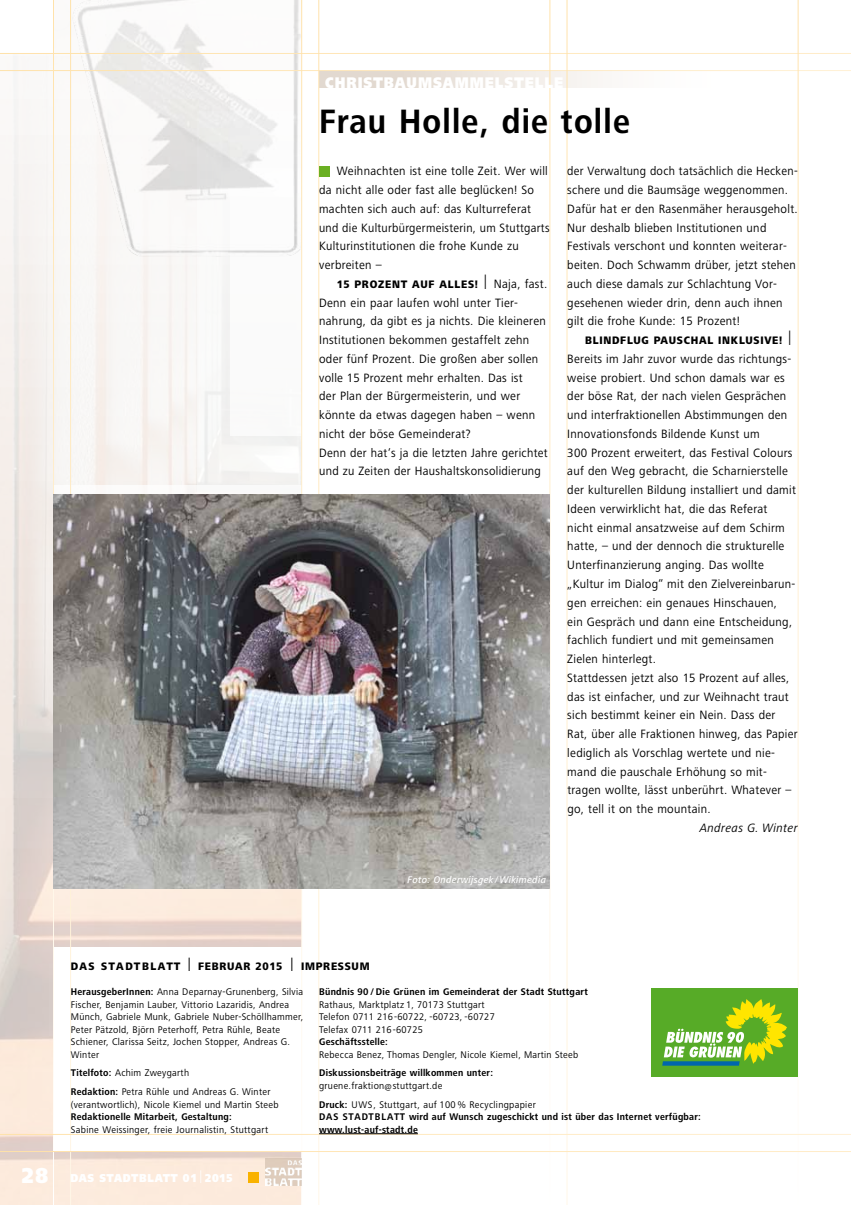
<style>
.page{position:relative;width:851px;height:1205px;background:#fff}
.page>*{position:absolute;margin:0;border:0;box-sizing:border-box;transform-origin:0 0}
.t1{font:700 35px "Frutiger Next LT";letter-spacing:.04em;color:#000;scale:.9 1}
.t2{font:900 16px "Frutiger Next LT";letter-spacing:.07em;color:#fff;scale:.85 1}
.t3{font:12.5px/18.8px "Frutiger Next LT";letter-spacing:.025em;color:#000;scale:.95 1}
.t4{font:12.5px/18.8px "Frutiger Next LT";letter-spacing:.025em;color:#000;scale:.93 1}
.t5{font:italic 12.5px "Frutiger Next LT";letter-spacing:.03em;color:#000;scale:.95 1}
.t6{font:900 11.88px "Frutiger Next LT";letter-spacing:.075em;color:#fff;scale:.85 1}
.t7{font:800 11.25px "Frutiger Next LT";letter-spacing:.075em;color:#000;scale:.9 1}
.t8{font:10px/12.5px "Frutiger Next LT";letter-spacing:.03em;color:#000;scale:.95 1}
.t9{font:700 10px/12.5px "Frutiger Next LT";letter-spacing:.03em;color:#000;scale:.9 1}
.t10{font:10px "Frutiger Next LT";letter-spacing:.03em;color:#000;scale:.94 1}
.t11{font:700 10px "Frutiger Next LT";letter-spacing:.03em;color:#000;scale:.91 1}
.t12{font:italic 500 10px "Frutiger Next LT";letter-spacing:.03em;color:#fff;scale:.95 1}
.s1{font-weight:400;font-size:20px}
.s2{font-weight:400;font-size:12.5px}
.s3{font-weight:700}
.s4{font-size:22.5px}
.s5{font-weight:400;font-size:17.5px}
</style>
<div class="page">
<img style="left:0;top:63px;width:301px;height:1142px">
<div style="left:53px;top:947px;width:797px;height:205px;background:#fff"></div>
<div style="left:198px;top:112px;width:121px;height:373px;background:#fff"></div>
<img style="left:71px;top:0;width:230px;height:256px">
<div style="left:54px;top:485px;width:265px;height:19px;background:#fff"></div>
<div style="left:319px;top:71px;width:407px;height:17px;background:linear-gradient(to right,#ded4c9,#fff)"></div>
<hr style="left:0;top:70px;width:850px;height:1px;background:#fff">
<hr style="left:0;top:53px;width:850px;height:1px;background:#fff">
<hr style="left:566px;top:0;width:1px;height:1205px;background:#fff">
<hr style="left:549px;top:0;width:1px;height:1205px;background:#fff">
<hr style="left:70px;top:0;width:1px;height:1205px;background:#fff">
<hr style="left:53px;top:0;width:1px;height:1205px;background:#fff">
<hr style="left:0;top:1151px;width:850px;height:1px;background:#fff">
<hr style="left:0;top:1134px;width:850px;height:1px;background:#fff">
<img style="left:54px;top:494px;width:495px;height:394px">
<hr style="left:319px;top:1133px;width:99px;height:1px;background:#000">
<div style="left:651px;top:988px;width:146px;height:88px;background:#57ab27"></div>
<svg style="left:662px;top:999px;width:125px;height:66px"></svg>
<div style="left:319px;top:166px;width:11px;height:10px;background:#6ab023"></div>
<div style="left:248px;top:1172px;width:11px;height:10px;background:#f9b200"></div>
<img style="left:266px;top:1159px;width:35px;height:26px">
<p class="t2" style="left:325px;top:74px;width:281px">CHRISTBAUMSAMMELSTELLE</p>
<h1 class="t1" style="left:319px;top:102px;width:347px">Frau Holle, die tolle</h1>
<p class="t3" style="left:319px;top:162px;width:244px;text-indent:18px">Weihnachten ist eine tolle Zeit. Wer will da nicht alle oder fast alle beglücken! So machten sich auch auf: das Kulturreferat und die Kulturbürgermeisterin, um Stuttgarts Kulturinstitutionen die frohe Kunde zu verbreiten –</p>
<p class="t7" style="left:337px;top:278px;width:235px">15 PROZENT AUF ALLES! <span class="s1">l</span> <span class="s2">Naja, fast.</span></p>
<p class="t3" style="left:319px;top:293px;width:242px">Denn ein paar laufen wohl unter Tier&shy;nahrung, da gibt es ja nichts. Die kleineren Institutionen bekommen gestaffelt zehn oder fünf Prozent. Die großen aber sollen volle 15 Prozent mehr erhalten. Das ist<br>der Plan der Bürgermeisterin, und wer könnte da etwas dagegen haben – wenn nicht der böse Gemeinderat?<br>Denn der hat‘s ja die letzten Jahre gerichtet und zu Zeiten der Haushaltskonsolidierung</p>
<p class="t4" style="left:567px;top:162px;width:249px">der Verwaltung doch tatsächlich die Hecken&shy;schere und die Baumsäge weggenommen.<br>Dafür hat er den Rasenmäher herausgeholt.<br>Nur deshalb blieben Institutionen und Festivals verschont und konnten weiterar&shy;beiten. Doch Schwamm drüber, jetzt stehen auch diese damals zur Schlachtung Vor&shy;gesehenen wieder drin, denn auch ihnen gilt die frohe Kunde: 15 Prozent!</p>
<p class="t7" style="left:585px;top:334px;width:230px">BLINDFLUG PAUSCHAL INKLUSIVE! <span class="s1">l</span></p>
<p class="t3" style="left:567px;top:349px;width:244px">Bereits im Jahr zuvor wurde das richtungs&shy;weise probiert. Und schon damals war es der böse Rat, der nach vielen Gesprächen und interfraktionellen Abstimmungen den Innovationsfonds Bildende Kunst um<br>300 Prozent erweitert, das Festival Colours auf den Weg gebracht, die Scharnierstelle der kulturellen Bildung installiert und damit Ideen verwirklicht hat, die das Referat<br>nicht einmal ansatzweise auf dem Schirm hatte, – und der dennoch die strukturelle Unterfinanzierung anging. Das wollte „Kultur im Dialog“ mit den Zielvereinbarun&shy;gen erreichen: ein genaues Hinschauen,<br>ein Gespräch und dann eine Entscheidung, fachlich fundiert und mit gemeinsamen Zielen hinterlegt.<br>Stattdessen jetzt also 15 Prozent auf alles, das ist einfacher, und zur Weihnacht traut sich bestimmt keiner ein Nein. Dass der Rat, über alle Fraktionen hinweg, das Papier lediglich als Vorschlag wertete und nie&shy;mand die pauschale Erhöhung so mit&shy;tragen wollte, lässt unberührt. Whatever – go, tell it on the mountain.</p>
<p class="t5" style="left:699px;top:821px;width:105px">Andreas G. Winter</p>
<p class="t12" style="left:407px;top:874px;width:147px">Foto: Onderwijsgek / Wikimedia</p>
<p class="t7" style="left:71px;top:960px;width:333px">DAS STADTBLATT <span class="s1">I</span> FEBRUAR 2015 <span class="s1">I</span> IMPRESSUM</p>
<p class="t11" style="left:319px;top:986px;width:297px">Bündnis 90 / Die Grünen im Gemeinderat der Stadt Stuttgart</p>
<p class="t8" style="left:319px;top:998px;width:186px">Rathaus, Marktplatz 1, 70173 Stuttgart<br>Telefon 0711 216 -60722, -60723, -60727<br>Telefax 0711 216 -60725</p>
<p class="t9" style="left:319px;top:1035px;width:78px">Geschäftsstelle:</p>
<p class="t10" style="left:319px;top:1049px;width:277px">Rebecca Benez, Thomas Dengler, Nicole Kiemel, Martin Steeb</p>
<p class="t9" style="left:319px;top:1067px;width:195px">Diskussionsbeiträge willkommen unter:</p>
<p class="t8" style="left:319px;top:1076px;width:229px;line-height:18.8px">gruene.fraktion@stuttgart.de<br><span class="s3">Druck:</span> UWS, Stuttgart, auf 100 % Recyclingpapier</p>
<p class="t9" style="left:319px;top:1110px;width:41px">Das Stadtblatt</p>
<p class="t8" style="left:71px;top:985px;width:246px"><span class="s3">HerausgeberInnen:</span> Anna Deparnay-Grunenberg, Silvia Fischer, Benjamin Lauber, Vittorio Lazaridis, Andrea Münch, Gabriele Munk, Gabriele Nuber-Schöllhammer, Peter Pätzold, Björn Peterhoff, Petra Rühle, Beate Schiener, Clarissa Seitz, Jochen Stopper, Andreas G.<br>Winter</p>
<p class="t8" style="left:71px;top:1064px;width:211px;line-height:18.8px"><span class="s3">Titelfoto:</span> Achim Zweygarth<br><span class="s3">Redaktion:</span> Petra Rühle und Andreas G. Winter</p>
<p class="t8" style="left:71px;top:1098px;width:220px">(verantwortlich), Nicole Kiemel und Martin Steeb</p>
<p class="t9" style="left:71px;top:1110px;width:180px">Redaktionelle Mitarbeit, Gestaltung:</p>
<p class="t8" style="left:71px;top:1123px;width:209px">Sabine Weissinger, freie Journalistin, Stuttgart</p>
<p class="t9" style="left:319px;top:1110px;width:425px;text-indent:90px">wird auf Wunsch zugeschickt und ist über das Internet verfügbar: www.lust-auf-stadt.de</p>
<p class="t6" style="left:21px;top:1171px;width:68px"><span class="s4">28</span> DAS</p>
<p class="t6" style="left:99px;top:1171px;width:11px">STADT</p>
<p class="t6" style="left:139px;top:1171px;width:20px">BLATT</p>
<p class="t6" style="left:183px;top:1171px;width:60px">01 <span class="s5">l</span> 2015</p>
</div>
